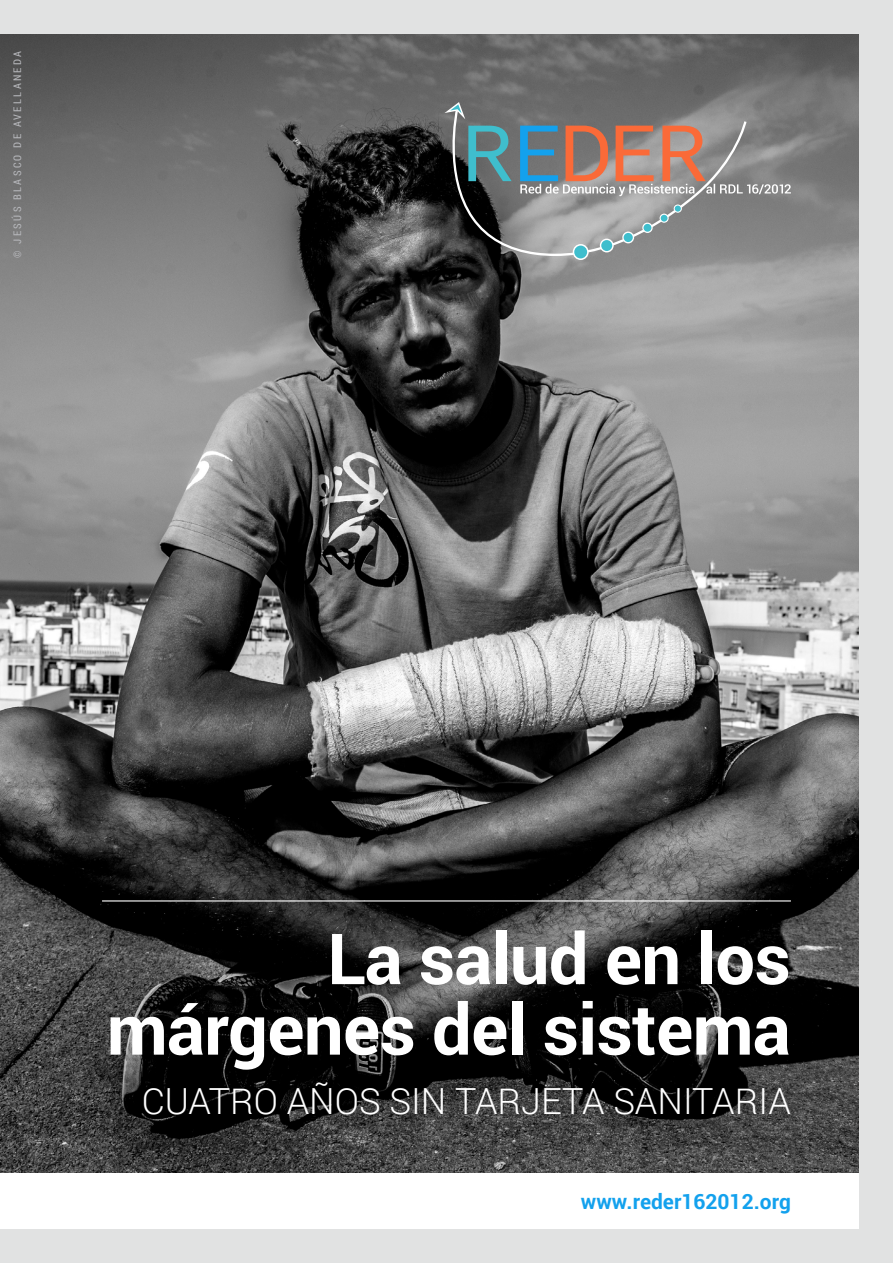
<style>
.page{position:relative;width:893px;height:1263px;background:#e1e2e2}
.page>*{position:absolute;margin:0;border:0;box-sizing:border-box;transform-origin:0 0}
.t1{font:700 70.5px/70.5px "Roboto";letter-spacing:-.01em;color:#fff;text-align:right}
.t2{font:300 36px "Roboto";color:#fff}
.t3{font:700 21px "Roboto";color:#13a1ed}
.t4{font:10.5px "Roboto Condensed";letter-spacing:.22em;color:#b6b7bb}
</style>
<div class="page">
<img style="left:0;top:34px;width:859px;height:1140px">
<div style="left:0;top:1174px;width:859px;height:55px;background:#fff"></div>
<hr style="left:102px;top:900px;width:689px;height:1px;background:#fff">
<svg style="left:442px;top:102px;width:349px;height:158px;background:#848281"></svg>
<p class="t4" style="left:10px;top:258px;width:208px;rotate:-90deg">© JESÚS BLASCO DE AVELLANEDA</p>
<p class="t1" style="left:107px;top:921px;width:685px">La salud en los márgenes del sistema</p>
<p class="t2" style="left:142px;top:1076px;width:651px">CUATRO AÑOS SIN TARJETA SANITARIA</p>
<p class="t3" style="left:581px;top:1187px;width:211px">www.reder162012.org</p>
</div>
